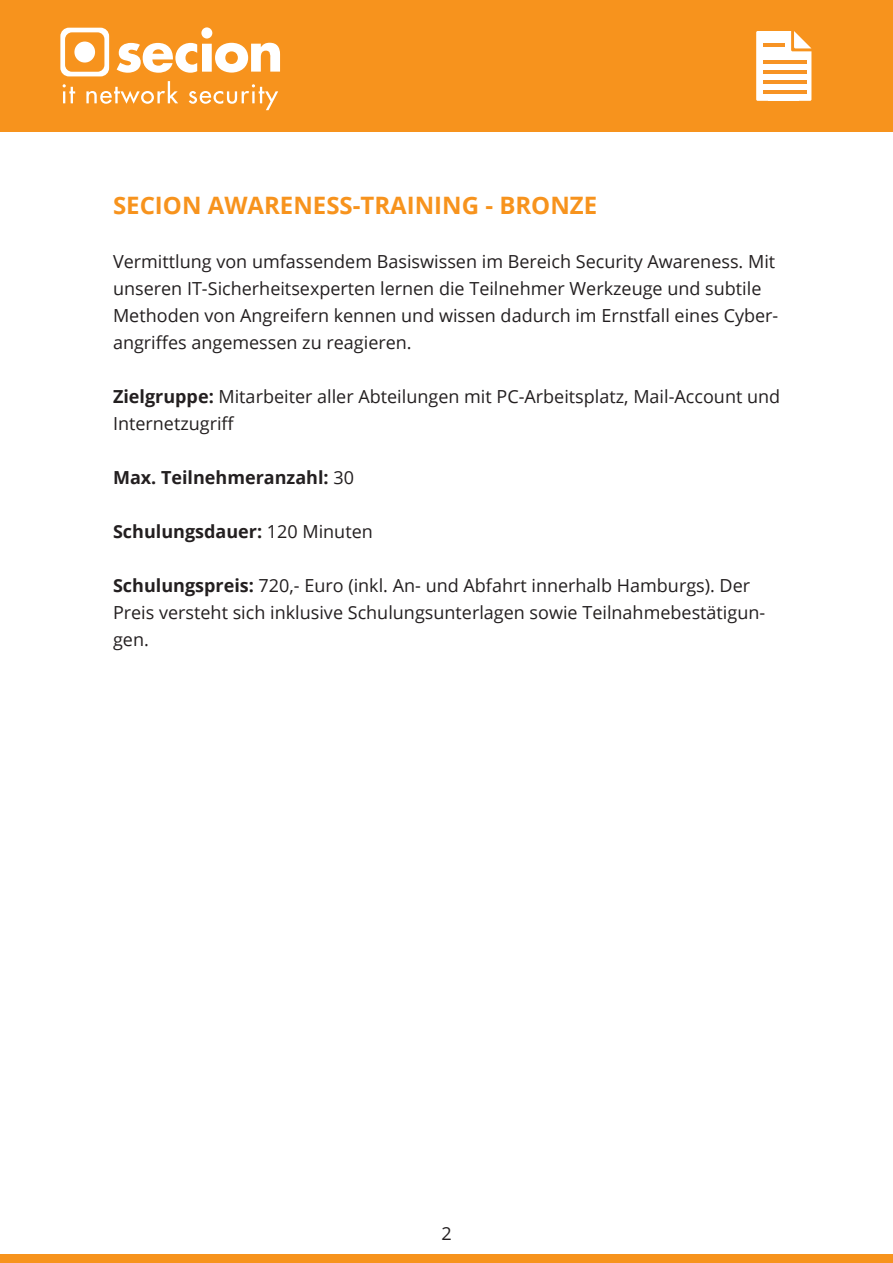
<style>
.page{position:relative;width:893px;height:1263px;background:#fff}
.page>*{position:absolute;margin:0;border:0;box-sizing:border-box;transform-origin:0 0}
.Überschrift_1{font:700 24px "Open Sans";color:#f7931d}
.t1{font:18px/27px "Open Sans";color:#231f20}
.t2{font:700 18px "Open Sans";color:#231f20}
.s1{font-weight:700}
.s2{font-weight:400}
</style>
<div class="page">
<div style="left:0;top:0;width:893px;height:132px;background:#f7931d"></div>
<svg style="left:60px;top:27px;width:220px;height:83px"></svg>
<div style="left:0;top:1254px;width:893px;height:9px;background:#f7931d"></div>
<svg style="left:756px;top:31px;width:55px;height:70px;background:#fef3e6"></svg>
<div style="left:768px;top:89px;width:31px;height:12px;background:#fff"></div>
<hr style="left:763px;top:70px;width:43px;height:4px;background:#f79324">
<hr style="left:763px;top:80px;width:43px;height:4px;background:#f79324">
<hr style="left:763px;top:90px;width:43px;height:4px;background:#f79324">
<hr style="left:763px;top:44px;width:21px;height:3px;background:#f79324">
<hr style="left:763px;top:60px;width:43px;height:4px;background:#f79324">
<p class="Überschrift_1" style="left:113px;top:188px;width:486px">SECION AWARENESS-TRAINING - BRONZE</p>
<p class="t1" style="left:113px;top:247px;width:667px">Vermittlung von umfassendem Basiswissen im Bereich Security Awareness. Mit unseren IT-Sicherheitsexperten lernen die Teilnehmer Werkzeuge und subtile Methoden von Angreifern kennen und wissen dadurch im Ernstfall eines Cyber&shy;angriffes angemessen zu reagieren.</p>
<p class="t1" style="left:113px;top:382px;width:669px"><span class="s1">Zielgruppe:</span> Mitarbeiter aller Abteilungen mit PC-Arbeitsplatz, Mail-Account und<br>Internetzugriff</p>
<p class="t2" style="left:113px;top:465px;width:242px">Max. Teilnehmeranzahl: <span class="s2">30</span></p>
<p class="t2" style="left:113px;top:519px;width:261px">Schulungsdauer: <span class="s2">120 Minuten</span></p>
<p class="t1" style="left:113px;top:571px;width:654px"><span class="s1">Schulungspreis:</span> 720,- Euro (inkl. An- und Abfahrt innerhalb Hamburgs). Der<br>Preis versteht sich inklusive Schulungsunterlagen sowie Teilnahmebestätigun&shy;gen.</p>
<p class="t1" style="left:441px;top:1219px;width:12px">2</p>
</div>
